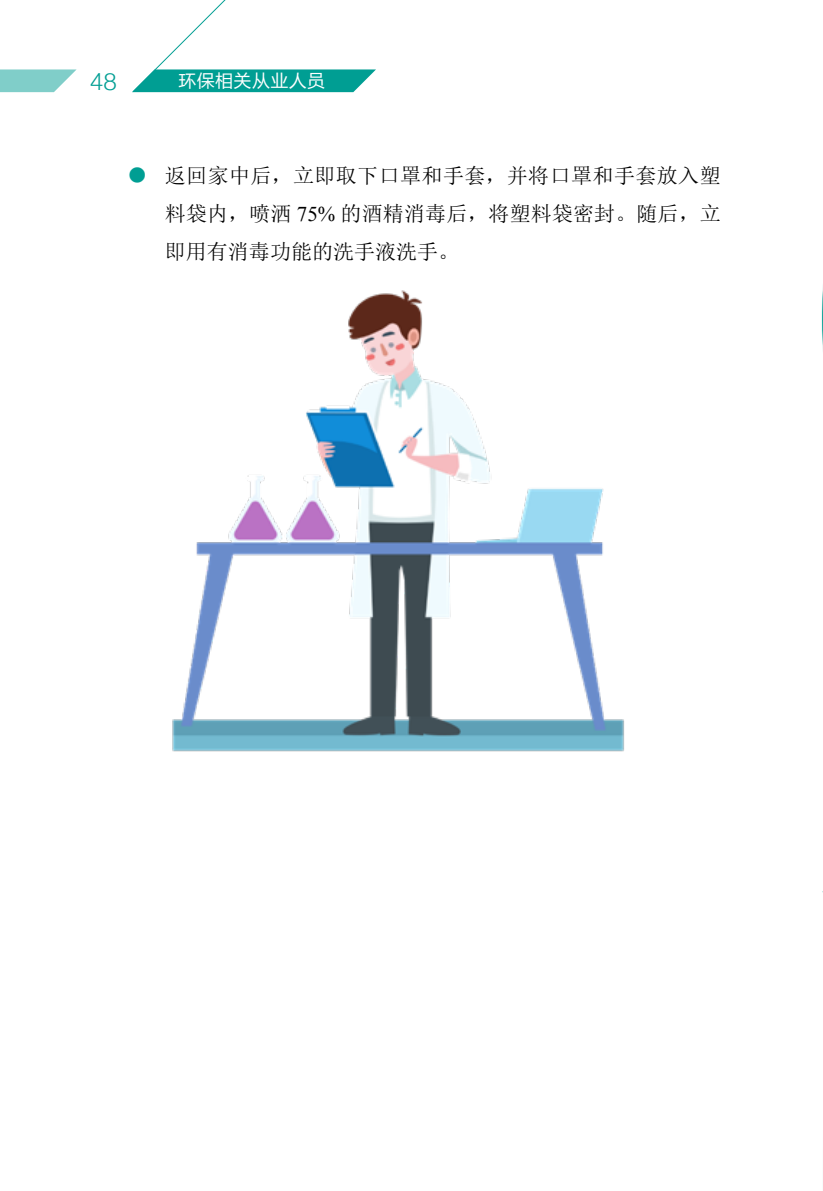
<style>
.page{position:relative;width:823px;height:1191px;background:#fff}
.page>*{position:absolute;margin:0;border:0;box-sizing:border-box;transform-origin:0 0}
.t1{font:300 24px "Helvetica Neue";color:#009e93}
.t2{font:21px/38px "Sim Sun";letter-spacing:.005em;color:#000;text-align:justify}
.t3{font:18px "FZLTHK GBK1 0";letter-spacing:.02em;color:#fff}
.s1{font-family:"Li Gothic Med";color:#009e93}
.s2{font-family:"Times New Roman"}
</style>
<div class="page">
<svg style="left:0;top:69px;width:77px;height:23px;background:#95d6d2"></svg>
<svg style="left:132px;top:0;width:244px;height:92px"></svg>
<svg style="left:821px;top:308px;width:1px;height:23px"></svg>
<hr style="left:822px;top:1129px;width:1px;height:62px;background:#d4ecea">
<img style="left:172px;top:290px;width:452px;height:462px">
<p class="t1" style="left:90px;top:62px;width:28px">48</p>
<p class="t3" style="left:178px;top:71px;width:148px">环保相关从业人员</p>
<p class="t2" style="left:165px;top:156px;width:557px;text-indent:-38px"><span class="s1">●</span> 返回家中后，立即取下口罩和手套，并将口罩和手套放入塑料袋内，喷洒 <span class="s2">75%</span> 的酒精消毒后，将塑料袋密封。随后，立即用有消毒功能的洗手液洗手。</p>
</div>
